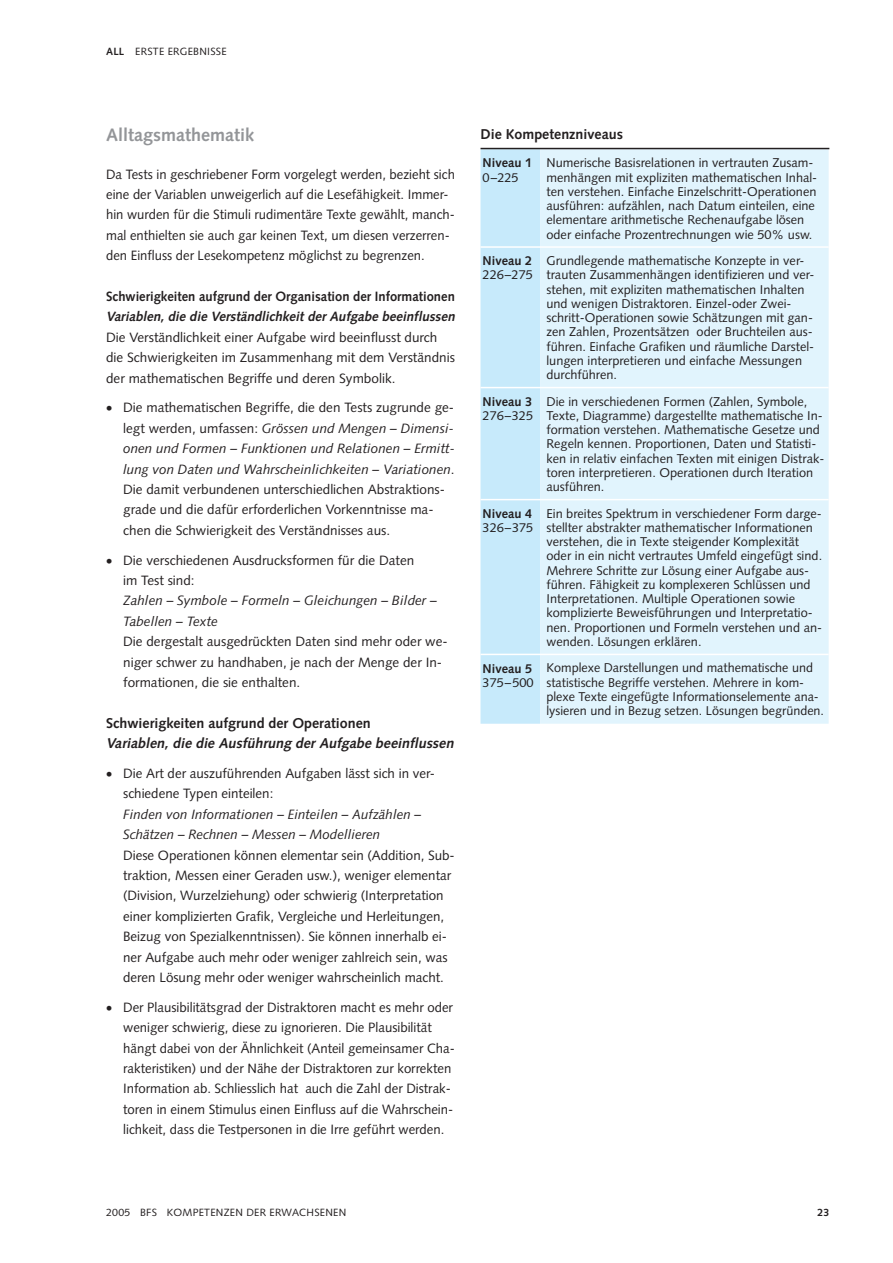
<style>
.page{position:relative;width:893px;height:1263px;background:#fff}
.page>*{position:absolute;margin:0;border:0;box-sizing:border-box;transform-origin:0 0}
.t1{font:700 18px "Syntax";color:#939598}
.t2{font:700 14.25px "Syntax";color:#231f20}
.t3{font:italic 700 14.25px "Syntax";color:#231f20}
.t4{font:13.5px/20.4px "Syntax";color:#231f20}
.t5{font:italic 13.5px/20.4px "Syntax";color:#231f20}
.t6{font:700 13.5px "Syntax";color:#231f20;scale:.96 1}
.t7{font:italic 700 13.5px "Syntax";color:#231f20}
.t8{font:12.75px/14.2px "Syntax";color:#231f20}
.t9{font:700 12.75px "Syntax";color:#231f20}
.t10{font:10.5px "Syntax";letter-spacing:.025em;color:#231f20}
.t11{font:700 10.5px "Syntax";color:#231f20}
.s1{font-weight:700}
.s2{font-style:italic}
</style>
<div class="page">
<svg style="left:480px;top:149px;width:60px;height:575px;background:#c9eafb"></svg>
<div style="left:540px;top:149px;width:288px;height:575px;background:#e1f4fd"></div>
<hr style="left:480px;top:246px;width:348px;height:2px;background:#fff">
<hr style="left:480px;top:387px;width:348px;height:1px;background:#fff">
<hr style="left:480px;top:499px;width:348px;height:1px;background:#fff">
<hr style="left:480px;top:654px;width:348px;height:1px;background:#fff">
<hr style="left:480px;top:148px;width:349px;height:1px;background:#231f20">
<p class="t10" style="left:106px;top:47px;width:122px"><span class="s1">ALL</span> ERSTE ERGEBNISSE</p>
<h1 class="t1" style="left:106px;top:128px;width:149px">Alltagsmathematik</h1>
<p class="t2" style="left:480px;top:129px;width:144px">Die Kompetenzniveaus</p>
<p class="t4" style="left:106px;top:165px;width:350px">Da Tests in geschriebener Form vorgelegt werden, bezieht sich eine der Variablen unweigerlich auf die Lesefähigkeit. Immer&shy;hin wurden für die Stimuli rudimentäre Texte gewählt, manch&shy;mal enthielten sie auch gar keinen Text, um diesen verzerren&shy;den Einfluss der Lesekompetenz möglichst zu begrenzen.</p>
<p class="t6" style="left:106px;top:291px;width:365px">Schwierigkeiten aufgrund der Organisation der Informationen</p>
<p class="t7" style="left:106px;top:311px;width:352px">Variablen, die die Verständlichkeit der Aufgabe beeinflussen</p>
<p class="t4" style="left:106px;top:328px;width:350px">Die Verständlichkeit einer Aufgabe wird beeinflusst durch die Schwierigkeiten im Zusammenhang mit dem Verständnis der mathematischen Begriffe und deren Symbolik.</p>
<p class="t4" style="left:123px;top:399px;width:333px">Die mathematischen Begriffe, die den Tests zugrunde ge&shy;legt werden, umfassen: <span class="s2">Grössen und Mengen – Dimensi&shy;onen und Formen – Funktionen und Relationen – Ermitt&shy;lung von Daten und Wahrscheinlichkeiten – Variationen</span>.<br>Die damit verbundenen unterschiedlichen Abstraktions&shy;grade und die dafür erforderlichen Vorkenntnisse ma&shy;chen die Schwierigkeit des Verständnisses aus.</p>
<p class="t4" style="left:123px;top:551px;width:293px">Die verschiedenen Ausdrucksformen für die Daten im Test sind:</p>
<p class="t5" style="left:123px;top:592px;width:315px">Zahlen – Symbole – Formeln – Gleichungen – Bilder –<br>Tabellen – Texte</p>
<p class="t4" style="left:123px;top:633px;width:326px">Die dergestalt ausgedrückten Daten sind mehr oder we&shy;niger schwer zu handhaben, je nach der Menge der In&shy;formationen, die sie enthalten.</p>
<p class="t2" style="left:106px;top:717px;width:266px">Schwierigkeiten aufgrund der Operationen</p>
<p class="t3" style="left:106px;top:738px;width:351px">Variablen, die die Ausführung der Aufgabe beeinflussen</p>
<p class="t4" style="left:123px;top:764px;width:313px">Die Art der auszuführenden Aufgaben lässt sich in ver&shy;schiedene Typen einteilen:</p>
<p class="t5" style="left:123px;top:805px;width:299px">Finden von Informationen – Einteilen – Aufzählen –<br>Schätzen – Rechnen – Messen – Modellieren</p>
<p class="t4" style="left:123px;top:846px;width:333px">Diese Operationen können elementar sein (Addition, Sub&shy;traktion, Messen einer Geraden usw.), weniger elementar (Division, Wurzelziehung) oder schwierig (Interpretation einer komplizierten Grafik, Vergleiche und Herleitungen, Beizug von Spezialkenntnissen). Sie können innerhalb ei&shy;ner Aufgabe auch mehr oder weniger zahlreich sein, was deren Lösung mehr oder weniger wahrscheinlich macht.</p>
<p class="t4" style="left:123px;top:998px;width:333px">Der Plausibilitätsgrad der Distraktoren macht es mehr oder weniger schwierig, diese zu ignorieren. Die Plausibilität hängt dabei von der Ähnlichkeit (Anteil gemeinsamer Cha&shy;rakteristiken) und der Nähe der Distraktoren zur korrekten Information ab. Schliesslich hat auch die Zahl der Distrak&shy;toren in einem Stimulus einen Einfluss auf die Wahrschein&shy;lichkeit, dass die Testpersonen in die Irre geführt werden.</p>
<p class="t8" style="left:546px;top:157px;width:272px">Numerische Basisrelationen in vertrauten Zusam&shy;menhängen mit expliziten mathematischen Inhal&shy;ten verstehen. Einfache Einzelschritt-Operationen ausführen: aufzählen, nach Datum einteilen, eine elementare arithmetische Rechenaufgabe lösen oder einfache Prozentrechnungen wie 50% usw.</p>
<p class="t9" style="left:482px;top:158px;width:51px">Niveau 1</p>
<p class="t8" style="left:482px;top:171px;width:38px">0–225</p>
<p class="t8" style="left:546px;top:255px;width:269px">Grundlegende mathematische Konzepte in ver&shy;trauten Zusammenhängen identifizieren und ver&shy;stehen, mit expliziten mathematischen Inhalten und wenigen Distraktoren. Einzel-oder Zwei&shy;schritt-Operationen sowie Schätzungen mit gan&shy;zen Zahlen, Prozentsätzen oder Bruchteilen aus&shy;führen. Einfache Grafiken und räumliche Darstel&shy;lungen interpretieren und einfache Messungen durchführen.</p>
<p class="t9" style="left:482px;top:256px;width:51px">Niveau 2</p>
<p class="t8" style="left:482px;top:269px;width:52px">226–275</p>
<p class="t8" style="left:546px;top:395px;width:279px">Die in verschiedenen Formen (Zahlen, Symbole, Texte, Diagramme) dargestellte mathematische In&shy;formation verstehen. Mathematische Gesetze und Regeln kennen. Proportionen, Daten und Statisti&shy;ken in relativ einfachen Texten mit einigen Distrak&shy;toren interpretieren. Operationen durch Iteration ausführen.</p>
<p class="t9" style="left:482px;top:396px;width:51px">Niveau 3</p>
<p class="t8" style="left:482px;top:410px;width:52px">276–325</p>
<p class="t8" style="left:546px;top:507px;width:277px">Ein breites Spektrum in verschiedener Form darge&shy;stellter abstrakter mathematischer Informationen verstehen, die in Texte steigender Komplexität oder in ein nicht vertrautes Umfeld eingefügt sind.<br>Mehrere Schritte zur Lösung einer Aufgabe aus&shy;führen. Fähigkeit zu komplexeren Schlüssen und Interpretationen. Multiple Operationen sowie komplizierte Beweisführungen und Interpretatio&shy;nen. Proportionen und Formeln verstehen und an&shy;wenden. Lösungen erklären.</p>
<p class="t9" style="left:482px;top:508px;width:51px">Niveau 4</p>
<p class="t8" style="left:482px;top:522px;width:52px">326–375</p>
<p class="t8" style="left:546px;top:662px;width:279px">Komplexe Darstellungen und mathematische und statistische Begriffe verstehen. Mehrere in kom&shy;plexe Texte eingefügte Informationselemente ana&shy;lysieren und in Bezug setzen. Lösungen begründen.</p>
<p class="t9" style="left:482px;top:663px;width:51px">Niveau 5</p>
<p class="t8" style="left:482px;top:677px;width:52px">375–500</p>
<p class="t10" style="left:106px;top:1208px;width:242px">2005 BFS KOMPETENZEN DER ERWACHSENEN</p>
<p class="t11" style="left:817px;top:1208px;width:13px">23</p>
</div>
